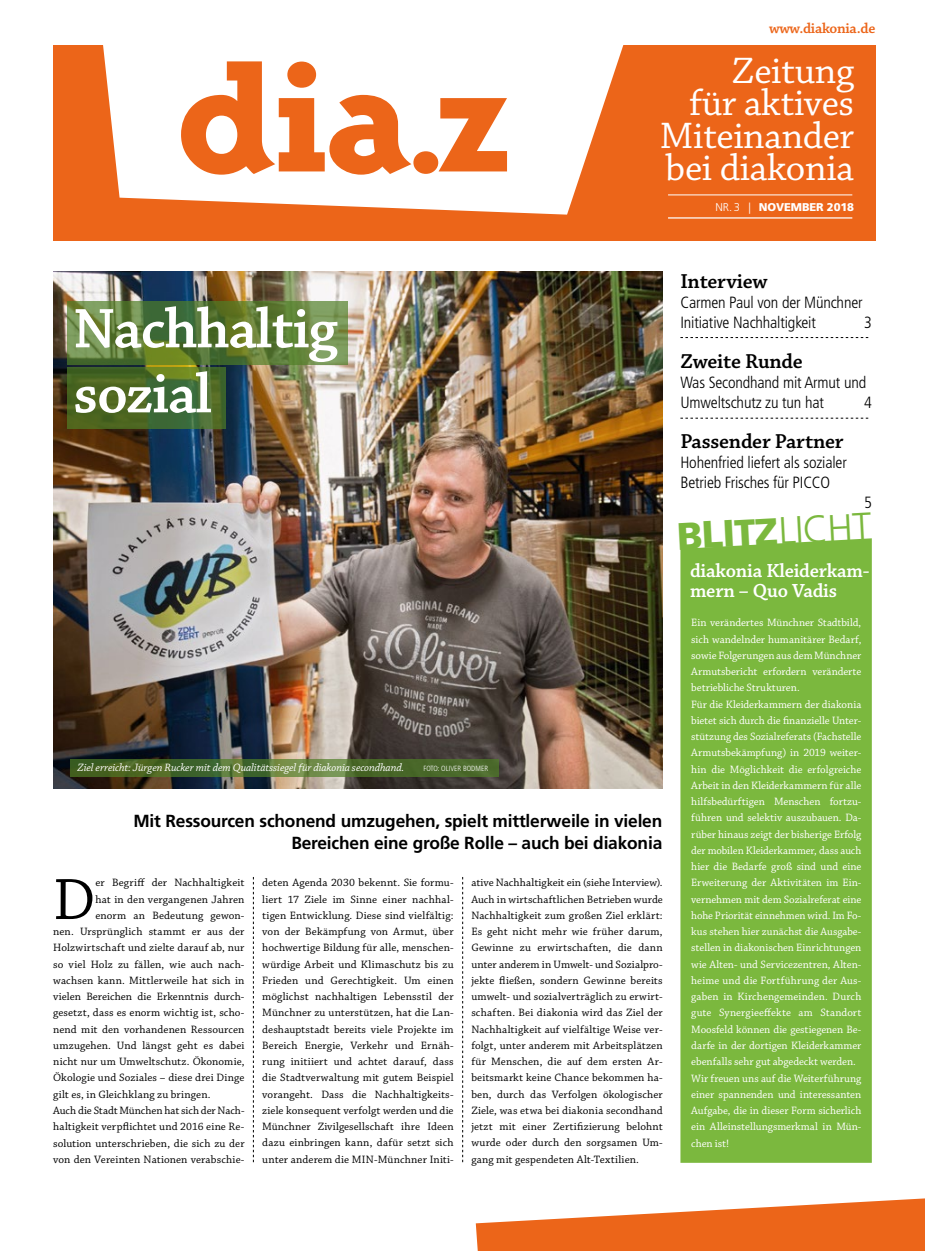
<style>
.page{position:relative;width:925px;height:1251px;background:#fff}
.page>*{position:absolute;margin:0;border:0;box-sizing:border-box;transform-origin:0 0}
.t1{font:159.5px "Triplex Serif Extra Bold Oldstyle";color:#ec6519;scale:1.1 1}
.t2{font:126.75px "Triplex Serif Extra Bold Oldstyle";color:#ec6519;scale:1.1 1}
.t3{font:61.25px "Chaparral Pro";color:#000}
.t4{font:600 58.75px/65px "Chaparral Pro";letter-spacing:-.02em;color:#fff}
.t5{font:38.75px/32.5px "Chaparral Pro";letter-spacing:-.01em;color:#fff;text-align:right}
.t6{font:900 38.25px "Frutiger LT Std";color:#7bb83e}
.t7{font:600 21.25px "Chaparral Pro";letter-spacing:-.01em;color:#000}
.t8{font:600 20px/20px "Chaparral Pro";letter-spacing:-.01em;color:#fff}
.t9{font:700 17.5px/21.2px "Frutiger LT Std";letter-spacing:-.01em;color:#000;text-align:right}
.t10{font:300 condensed 16.25px/20px "Frutiger LT Std";letter-spacing:-.01em;color:#000}
.t11{font:600 15px "Chaparral Pro";letter-spacing:-.02em;color:#ec6519}
.t12{font:11.25px/16.2px "Chaparral Pro";letter-spacing:.01em;color:#000;text-align:justify}
.t13{font:11.25px/16.2px "Chaparral Pro";color:#fff}
.t14{font:italic 11.25px "Chaparral Pro";letter-spacing:-.01em;color:#fff}
.t15{font:900 11.25px "Frutiger LT Std";letter-spacing:-.01em;color:#fff}
.t16{font:300 condensed 7.5px "Frutiger LT Std";color:#fff}
.s1{font-size:159.5px}
.s2{font-weight:300}
</style>
<div class="page">
<div style="left:53px;top:45px;width:822px;height:196px;background:#ec6519"></div>
<div style="left:680px;top:538px;width:192px;height:625px;background:#7bb83e"></div>
<img style="left:53px;top:272px;width:610px;height:517px">
<svg style="left:253px;top:877px;width:1px;height:285px"></svg>
<svg style="left:462px;top:877px;width:1px;height:285px"></svg>
<hr style="left:668px;top:195px;width:184px;height:1px;background:#fff">
<hr style="left:668px;top:217px;width:184px;height:2px;background:#fff">
<svg style="left:103px;top:45px;width:521px;height:170px;background:#fcece2"></svg>
<svg style="left:476px;top:1198px;width:449px;height:53px"></svg>
<svg style="left:680px;top:337px;width:188px;height:1px"></svg>
<svg style="left:680px;top:418px;width:188px;height:1px"></svg>
<svg style="left:70px;top:759px;width:428px;height:18px;background:#4f6d2f"></svg>
<svg style="left:67px;top:368px;width:158px;height:61px;background:#4a6a29"></svg>
<svg style="left:67px;top:301px;width:280px;height:64px;background:#607f3c"></svg>
<h1 class="t1" style="left:176px;top:30px;width:217px">dia</h1>
<h2 class="t2" style="left:406px;top:59px;width:98px">.<span class="s1">z</span></h2>
<h3 class="t4" style="left:73px;top:298px;width:266px">Nachhaltig sozial</h3>
<h3 class="t11" style="left:769px;top:20px;width:108px">www.diakonia.de</h3>
<h3 class="t5" style="left:660px;top:56px;width:196px">Zeitung<br>für aktives<br>Miteinander bei diakonia</h3>
<p class="t15" style="left:715px;top:201px;width:140px"><span class="s2">Nr. 3 |</span> NOVEMBER 2018</p>
<h3 class="t7" style="left:680px;top:269px;width:89px">Interview</h3>
<h3 class="t10" style="left:680px;top:292px;width:184px">Carmen Paul von der Münchner<br>Initiative Nachhaltigkeit</h3>
<h3 class="t10" style="left:864px;top:312px;width:9px">3</h3>
<h3 class="t7" style="left:680px;top:349px;width:124px">Zweite Runde</h3>
<h3 class="t10" style="left:680px;top:372px;width:187px">Was Secondhand mit Armut und<br>Umweltschutz zu tun hat</h3>
<h3 class="t10" style="left:864px;top:392px;width:9px">4</h3>
<h3 class="t7" style="left:680px;top:429px;width:165px">Passender Partner</h3>
<h3 class="t10" style="left:680px;top:452px;width:168px">Hohenfried liefert als sozialer<br>Betrieb Frisches für picc</h3>
<h3 class="t10" style="left:820px;top:472px;width:11px">o</h3>
<h3 class="t10" style="left:864px;top:492px;width:9px">5</h3>
<h3 class="t6" style="left:676px;top:513px;width:196px;rotate:-3deg">BLITZ<span class="s2">licht</span></h3>
<h3 class="t8" style="left:690px;top:561px;width:181px">diakonia Kleiderkam&shy;mern – Quo Vadis</h3>
<p class="t14" style="left:77px;top:761px;width:328px">Ziel erreicht: Jürgen Rucker mit dem Qualitätssiegel für diakonia secondhand.</p>
<p class="t16" style="left:423px;top:764px;width:66px">FoTO: oliver Bodm er</p>
<h3 class="t9" style="left:133px;top:811px;width:530px">Mit Ressourcen schonend umzugehen, spielt mittlerweile in vielen<br>Bereichen eine große Rolle – auch bei diakonia</h3>
<h3 class="t3" style="left:53px;top:866px;width:44px">D</h3>
<p class="t12" style="left:95px;top:875px;width:151px">er Begriff der Nachhaltigkeit</p>
<p class="t12" style="left:95px;top:891px;width:151px">hat in den vergangenen Jahren</p>
<p class="t12" style="left:95px;top:908px;width:151px">enorm an Bedeutung gewon-</p>
<p class="t12" style="left:53px;top:924px;width:193px">nen. Ursprünglich stammt er aus der</p>
<p class="t12" style="left:53px;top:940px;width:193px">Holzwirtschaft und zielte darauf ab, nur</p>
<p class="t12" style="left:53px;top:956px;width:193px">so viel Holz zu fällen, wie auch nach-</p>
<p class="t12" style="left:53px;top:973px;width:193px">wachsen kann. Mittlerweile hat sich in</p>
<p class="t12" style="left:53px;top:989px;width:193px">vielen Bereichen die Erkenntnis durch-</p>
<p class="t12" style="left:53px;top:1005px;width:193px">gesetzt, dass es enorm wichtig ist, scho-</p>
<p class="t12" style="left:53px;top:1021px;width:193px">nend mit den vorhandenen Ressourcen</p>
<p class="t12" style="left:53px;top:1038px;width:193px">umzugehen. Und längst geht es dabei</p>
<p class="t12" style="left:53px;top:1054px;width:193px">nicht nur um Umweltschutz. Ökonomie,</p>
<p class="t12" style="left:53px;top:1070px;width:193px">Ökologie und Soziales – diese drei Dinge</p>
<p class="t12" style="left:53px;top:1086px;width:159px">gilt es, in Gleichklang zu bringen.</p>
<p class="t12" style="left:53px;top:1103px;width:193px">Auch die Stadt München hat sich der Nach-</p>
<p class="t12" style="left:53px;top:1119px;width:193px">haltigkeit verpflichtet und 2016 eine Re-</p>
<p class="t12" style="left:53px;top:1135px;width:193px">solution unterschrieben, die sich zu der</p>
<p class="t12" style="left:53px;top:1151px;width:193px">von den Vereinten Nationen verabschie-</p>
<p class="t12" style="left:262px;top:875px;width:193px">deten Agenda 2030 bekennt. Sie formu&shy;liert 17 Ziele im Sinne einer nachhal&shy;tigen Entwicklung. Diese sind vielfältig: von der Bekämpfung von Armut, über hochwertige Bildung für alle, menschen&shy;würdige Arbeit und Klimaschutz bis zu Frieden und Gerechtigkeit. Um einen möglichst nachhaltigen Lebensstil der Münchner zu unterstützen, hat die Lan&shy;deshauptstadt bereits viele Projekte im Bereich Energie, Verkehr und Ernäh&shy;rung initiiert und achtet darauf, dass die Stadtverwaltung mit gutem Beispiel vorangeht. Dass die Nachhaltigkeits&shy;ziele konsequent verfolgt werden und die Münchner Zivilgesellschaft ihre Ideen dazu einbringen kann, dafür setzt sich unter anderem die MIN-Münchner Initi-</p>
<p class="t12" style="left:471px;top:875px;width:193px">ative Nachhaltigkeit ein (siehe Interview).<br>Auch in wirtschaftlichen Betrieben wurde Nachhaltigkeit zum großen Ziel erklärt:<br>Es geht nicht mehr wie früher darum, Gewinne zu erwirtschaften, die dann unter anderem in Umwelt- und Sozialpro&shy;jekte fließen, sondern Gewinne bereits umwelt- und sozialverträglich zu erwirt&shy;schaften. Bei diakonia wird das Ziel der Nachhaltigkeit auf vielfältige Weise ver&shy;folgt, unter anderem mit Arbeitsplätzen für Menschen, die auf dem ersten Ar&shy;beitsmarkt keine Chance bekommen ha&shy;ben, durch das Verfolgen ökologischer Ziele, was etwa bei diakonia secondhand jetzt mit einer Zertifizierung belohnt wurde oder durch den sorgsamen Um&shy;gang mit gespendeten Alt-Textilien.</p>
<p class="t13" style="left:691px;top:615px;width:172px">Ein verändertes Münchner Stadtbild, sich wandelnder humanitärer Bedarf, sowie Folgerungen aus dem Münchner Armutsbericht erfordern veränderte betriebliche Strukturen.<br>Für die Kleiderkammern der diakonia bietet sich durch die finanzielle Unter&shy;stützung des Sozialreferats (Fachstelle Armutsbekämpfung) in 2019 weiter&shy;hin die Möglichkeit die erfolgreiche Arbeit in den Kleiderkammern für alle hilfsbedürftigen Menschen fortzu&shy;führen und selektiv auszubauen. Da&shy;rüber hinaus zeigt der bisherige Erfolg der mobilen Kleiderkammer, dass auch hier die Bedarfe groß sind und eine Erweiterung der Aktivitäten im Ein&shy;vernehmen mit dem Sozialreferat eine hohe Priorität einnehmen wird. Im Fo&shy;kus stehen hier zunächst die Ausgabe&shy;stellen in diakonischen Einrichtungen wie Alten- und Servicezentren, Alten&shy;heime und die Fortführung der Aus&shy;gaben in Kirchengemeinden. Durch gute Synergieeffekte am Standort Moosfeld können die gestiegenen Be&shy;darfe in der dortigen Kleiderkammer ebenfalls sehr gut abgedeckt werden.<br>Wir freuen uns auf die Weiterführung einer spannenden und interessanten Aufgabe, die in dieser Form sicherlich ein Alleinstellungsmerkmal in Mün&shy;chen ist!</p>
</div>
